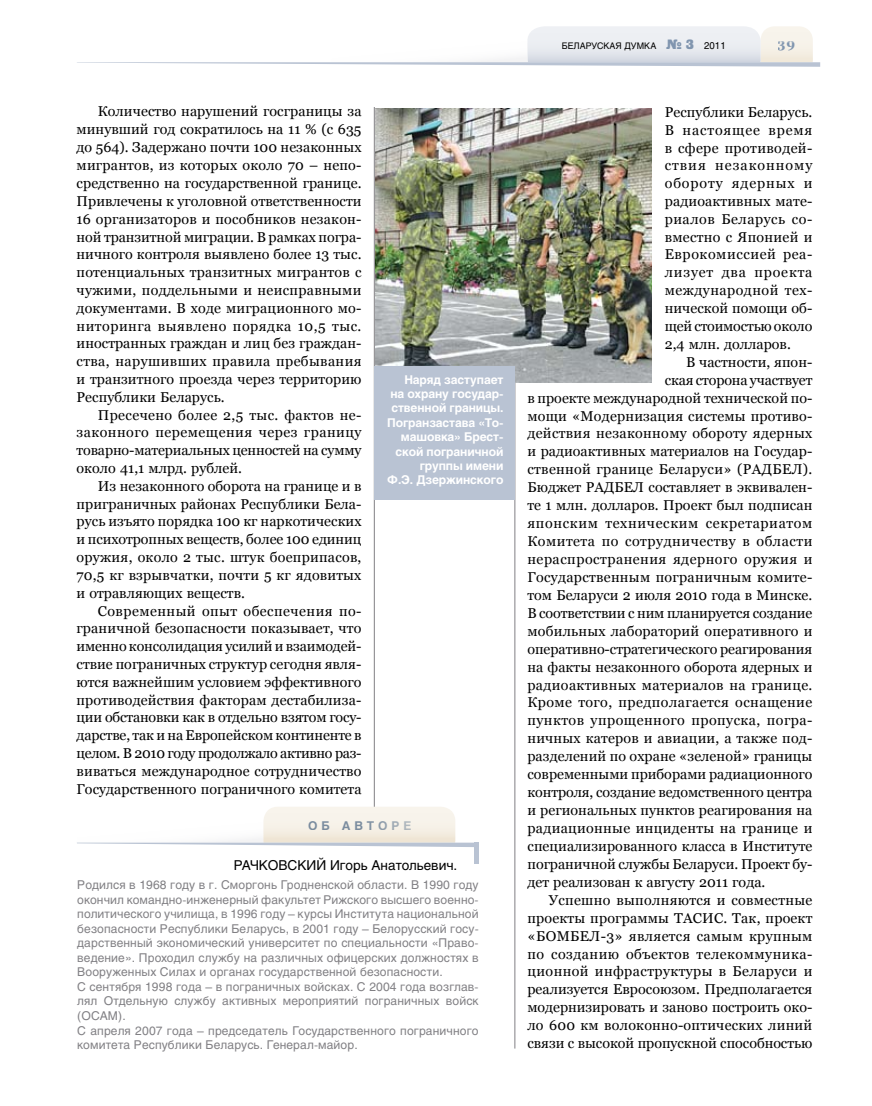
<style>
.page{position:relative;width:872px;height:1106px;background:#fff}
.page>*{position:absolute;margin:0;border:0;box-sizing:border-box;transform-origin:0 0}
.t1{font:14.25px/17.9px "Georgia";letter-spacing:.005em;color:#000;text-align:justify}
.t2{font:14.25px "Georgia";letter-spacing:.025em;color:#000}
.t3{font:14.25px "Georgia";letter-spacing:.035em;color:#000}
.t4{font:14.25px "Georgia";letter-spacing:.03em;color:#000}
.t5{font:14.25px "Georgia";letter-spacing:.045em;color:#000}
.t6{font:13.5px "Helios";color:#000}
.t7{font:700 13.5px "Georgia";color:#8095af}
.t8{font:12px/14.5px "Helios";letter-spacing:.01em;color:#818084}
.t9{font:700 12px/14.4px "Helios";letter-spacing:-.01em;color:#fff;text-align:right}
.t10{font:700 12px "Helios";letter-spacing:.325em;color:#8095af}
.t11{font:9px "Helios";color:#000}
.s1{font-family:"Black Grotesk C";font-size:13.5px;color:#8095af}
.s2{font-size:9.75px}
</style>
<div class="page">
<hr style="left:514px;top:109px;width:1px;height:939px;background:#818084">
<svg style="left:77px;top:26px;width:743px;height:41px"></svg>
<hr style="left:374px;top:107px;width:1px;height:720px;background:#818084">
<svg style="left:77px;top:806px;width:397px;height:41px"></svg>
<div style="left:474px;top:842px;width:5px;height:22px;background:#b9c3d3"></div>
<img style="left:375px;top:108px;width:277px;height:275px">
<div style="left:374px;top:366px;width:140px;height:133px;background:#b9c3d3"></div>
<p class="t1" style="left:77px;top:102px;width:286px;text-indent:21px">Количество нарушений госграницы за минувший год сократилось на 11 % (с 635 до 564). Задержано почти 100 незаконных мигрантов, из которых около 70 – непо&shy;средственно на государственной границе.<br>Привлечены к уголовной ответственности 16 организаторов и пособников незакон&shy;ной транзитной миграции. В рамках погра&shy;ничного контроля выявлено более 13 тыс. потенциальных транзитных мигрантов с чужими, поддельными и неисправными документами. В ходе миграционного мо&shy;ниторинга выявлено порядка 10,5 тыс. иностранных граждан и лиц без граждан&shy;ства, нарушивших правила пребывания и транзитного проезда через территорию Республики Беларусь.</p>
<p class="t1" style="left:77px;top:406px;width:286px;text-indent:21px">Пресечено более 2,5 тыс. фактов не&shy;законного перемещения через границу товарно-материальных ценностей на сумму около 41,1 млрд. рублей.</p>
<p class="t1" style="left:77px;top:477px;width:286px;text-indent:21px">Из незаконного оборота на границе и в приграничных районах Республики Бела&shy;русь изъято порядка 100 кг наркотических и психотропных веществ, более 100 единиц оружия, около 2 тыс. штук боеприпасов, 70,5 кг взрывчатки, почти 5 кг ядовитых и отравляющих веществ.</p>
<p class="t1" style="left:77px;top:601px;width:286px;text-indent:21px">Современный опыт обеспечения по&shy;граничной безопасности показывает, что именно консолидация усилий и взаимодей&shy;ствие пограничных структур сегодня явля&shy;ются важнейшим условием эффективного противодействия факторам дестабилиза&shy;ции обстановки как в отдельно взятом госу&shy;дарстве, так и на европейском континенте в целом. В 2010 году продолжало активно раз&shy;виваться международное сотрудничество Государственного пограничного комитета</p>
<p class="t9" style="left:387px;top:372px;width:118px">Наряд заступает<br>на охрану государ&shy;ственной границы.<br>Погранзастава «То&shy;машовка» Брест&shy;ской пограничной группы имени<br>Ф.Э. Дзержинского</p>
<p class="t10" style="left:308px;top:818px;width:105px">об авторе</p>
<p class="t6" style="left:234px;top:857px;width:225px">РАЧКОВСКИЙ Игорь Анатольевич.</p>
<p class="t8" style="left:77px;top:877px;width:403px">Родился в 1968 году в г. Сморгонь Гродненской области. В 1990 году окончил командно-инженерный факультет Рижского высшего военно&shy;политического училища, в 1996 году – курсы Института национальной безопасности Республики Беларусь, в 2001 году – Белорусский госу&shy;дарственный экономический университет по специальности «Право&shy;ведение». Проходил службу на различных офицерских должностях в Вооруженных Силах и органах государственной безопасности.<br>С сентября 1998 года – в пограничных войсках. С 2004 года возглав&shy;лял Отдельную службу активных мероприятий пограничных войск (ОСАМ).<br>С апреля 2007 года – председатель Государственного пограничного комитета Республики Беларусь. Генерал-майор.</p>
<p class="t11" style="left:562px;top:40px;width:165px">БЕЛАРУСКАЯ ДУМКА <span class="s1">№ 3</span> <span class="s2">2011</span></p>
<p class="t7" style="left:778px;top:36px;width:19px">39</p>
<p class="t1" style="left:664px;top:103px;width:149px">Республики Беларусь.<br>В настоящее время в сфере противодей&shy;ствия незаконному обороту ядерных и радиоактивных мате&shy;риалов Беларусь со&shy;вместно с Японией и Еврокомиссией реа&shy;лизует два проекта международной тех&shy;нической помощи об&shy;щей стоимостью около 2,4 млн. долларов.</p>
<p class="t1" style="left:686px;top:353px;width:128px">В частности, япон-</p>
<p class="t1" style="left:664px;top:371px;width:149px">ская сторона участвует</p>
<p class="t1" style="left:527px;top:389px;width:286px">в проекте международной технической по-</p>
<p class="t1" style="left:527px;top:406px;width:286px">мощи «Модернизация системы противо-</p>
<p class="t2" style="left:527px;top:425px;width:286px">действия незаконному обороту ядерных</p>
<p class="t1" style="left:527px;top:442px;width:286px">и радиоактивных материалов на Государ-</p>
<p class="t2" style="left:527px;top:461px;width:286px">ственной границе Беларуси» (РАДБЕЛ).</p>
<p class="t1" style="left:527px;top:478px;width:286px">Бюджет РАДБЕЛ составляет в эквивален-</p>
<p class="t1" style="left:527px;top:496px;width:286px">те 1 млн. долларов. Проект был подписан</p>
<p class="t5" style="left:527px;top:515px;width:286px">японским техническим секретариатом</p>
<p class="t3" style="left:527px;top:533px;width:286px">Комитета по сотрудничеству в области</p>
<p class="t3" style="left:527px;top:551px;width:286px">нераспространения ядерного оружия и</p>
<p class="t1" style="left:527px;top:568px;width:286px">Государственным пограничным комите-</p>
<p class="t1" style="left:527px;top:586px;width:286px">том Беларуси 2 июля 2010 года в Минске.</p>
<p class="t1" style="left:527px;top:604px;width:286px">В соответствии с ним планируется создание</p>
<p class="t1" style="left:527px;top:622px;width:286px">мобильных лабораторий оперативного и</p>
<p class="t1" style="left:527px;top:640px;width:286px">оперативно-стратегического реагирования</p>
<p class="t1" style="left:527px;top:657px;width:286px">на факты незаконного оборота ядерных и</p>
<p class="t2" style="left:527px;top:676px;width:286px">радиоактивных материалов на границе.</p>
<p class="t4" style="left:527px;top:694px;width:286px">Кроме того, предполагается оснащение</p>
<p class="t3" style="left:527px;top:712px;width:286px">пунктов упрощенного пропуска, погра-</p>
<p class="t1" style="left:527px;top:729px;width:286px">ничных катеров и авиации, а также под-</p>
<p class="t1" style="left:527px;top:747px;width:286px">разделений по охране «зеленой» границы</p>
<p class="t1" style="left:527px;top:765px;width:286px">современными приборами радиационного</p>
<p class="t1" style="left:527px;top:783px;width:286px">контроля, создание ведомственного центра</p>
<p class="t1" style="left:527px;top:801px;width:286px">и региональных пунктов реагирования на</p>
<p class="t2" style="left:527px;top:820px;width:286px">радиационные инциденты на границе и</p>
<p class="t1" style="left:527px;top:837px;width:286px">специализированного класса в Институте</p>
<p class="t1" style="left:527px;top:855px;width:286px">пограничной службы Беларуси. Проект бу-</p>
<p class="t1" style="left:527px;top:873px;width:239px">дет реализован к августу 2011 года.</p>
<p class="t1" style="left:549px;top:890px;width:265px">Успешно выполняются и совместные</p>
<p class="t1" style="left:527px;top:908px;width:286px">проекты программы ТАСИС. Так, проект</p>
<p class="t2" style="left:527px;top:927px;width:286px">«БОМБЕЛ-3» является самым крупным</p>
<p class="t3" style="left:527px;top:945px;width:286px">по созданию объектов телекоммуника-</p>
<p class="t4" style="left:527px;top:963px;width:286px">ционной инфраструктуры в Беларуси и</p>
<p class="t1" style="left:527px;top:980px;width:286px">реализуется Евросоюзом. Предполагается</p>
<p class="t1" style="left:527px;top:998px;width:286px">модернизировать и заново построить око-</p>
<p class="t1" style="left:527px;top:1016px;width:286px">ло 600 км волоконно-оптических линий</p>
<p class="t1" style="left:527px;top:1034px;width:286px">связи с высокой пропускной способностью</p>
</div>
